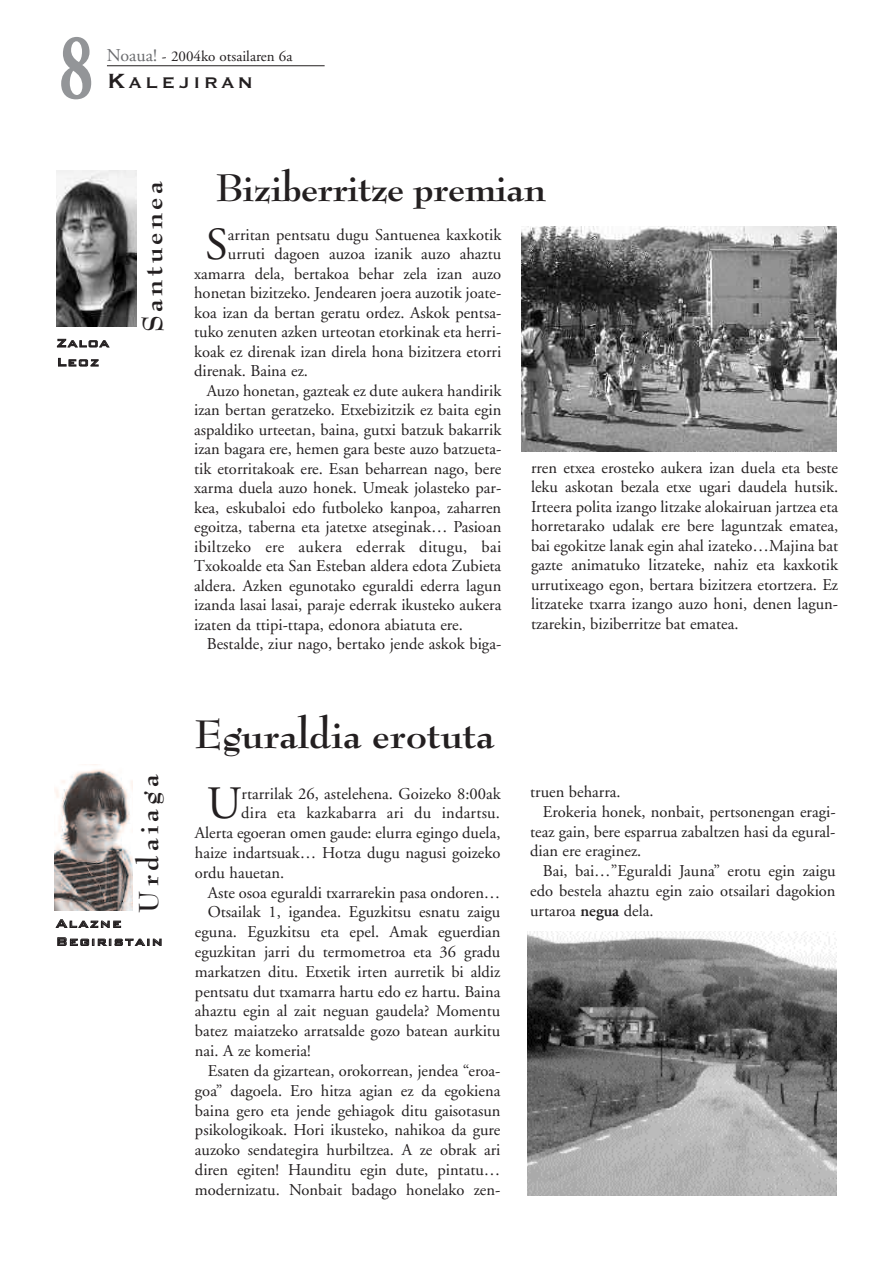
<style>
.page{position:relative;width:893px;height:1263px;background:#fff}
.page>*{position:absolute;margin:0;border:0;box-sizing:border-box;transform-origin:0 0}
.t1{font:700 95.55px "Adobe Garamond";color:#939598;scale:.7 1}
.t2{font:46.35px "Adobe Garamond";color:#231f20}
.t3{font:45.9px "Adobe Garamond";color:#231f20}
.t4{font:700 43.5px "Bernhard Modern";color:#231f20}
.t5{font:700 42px "Bernhard Modern";letter-spacing:-.015em;color:#231f20}
.t6{font:700 30px "Bernhard Modern";letter-spacing:.115em;color:#231f20}
.t7{font:700 30px "Bernhard Modern";letter-spacing:.145em;color:#231f20}
.t8{font:700 20.25px "Copperplate Gothic BT";letter-spacing:.17em;color:#231f20}
.t9{font:16.5px/19.5px "Adobe Garamond";color:#231f20;text-align:justify}
.t10{font:16.5px "Adobe Garamond";letter-spacing:.02em;color:#231f20}
.t11{font:15px "Adobe Garamond";color:#231f20}
.t12{font:500 15px/18px "Bank Gothic BT";letter-spacing:.09em;color:#231f20}
.t13{font:500 15px/19px "Bank Gothic BT";letter-spacing:.07em;color:#231f20}
.s1{font-size:18px;color:#6c6d70}
.s2{font-size:27px}
.s3{font-weight:600}
</style>
<div class="page">
<img style="left:57px;top:171px;width:79px;height:156px">
<img style="left:54px;top:764px;width:79px;height:147px">
<hr style="left:107px;top:65px;width:218px;height:1px;background:#231f20">
<img style="left:527px;top:931px;width:310px;height:264px">
<img style="left:521px;top:226px;width:315px;height:226px">
<h1 class="t1" style="left:59px;top:30px;width:51px">8</h1>
<p class="t11" style="left:107px;top:50px;width:187px"><span class="s1">Noaua!</span> - 2004ko otsailaren 6a</p>
<p class="t8" style="left:107px;top:69px;width:148px"><span class="s2">K</span>ALEJIRAN</p>
<p class="t13" style="left:56px;top:332px;width:54px">Zaloa<br>Leoz</p>
<h3 class="t6" style="left:139px;top:332px;width:152px;rotate:-90deg">Santuenea</h3>
<h3 class="t7" style="left:135px;top:913px;width:140px;rotate:-90deg">Urdaiaga</h3>
<p class="t12" style="left:56px;top:913px;width:108px">Alazne<br>Begiristain</p>
<h3 class="t5" style="left:216px;top:168px;width:332px">Biziberritze premian</h3>
<h3 class="t3" style="left:206px;top:226px;width:24px">S</h3>
<p class="t9" style="left:228px;top:226px;width:275px">arritan pentsatu dugu Santuenea kaxkotik</p>
<p class="t9" style="left:228px;top:246px;width:275px">urruti dagoen auzoa izanik auzo ahaztu</p>
<p class="t9" style="left:194px;top:265px;width:309px">xamarra dela, bertakoa behar zela izan auzo</p>
<p class="t9" style="left:194px;top:285px;width:309px">honetan bizitzeko. Jendearen joera auzotik joate-</p>
<p class="t9" style="left:194px;top:304px;width:309px">koa izan da bertan geratu ordez. Askok pentsa-</p>
<p class="t9" style="left:194px;top:324px;width:309px">tuko zenuten azken urteotan etorkinak eta herri-</p>
<p class="t9" style="left:194px;top:343px;width:309px">koak ez direnak izan direla hona bizitzera etorri</p>
<p class="t9" style="left:194px;top:363px;width:115px">direnak. Baina ez.</p>
<p class="t9" style="left:207px;top:382px;width:296px">Auzo honetan, gazteak ez dute aukera handirik</p>
<p class="t9" style="left:194px;top:402px;width:309px">izan bertan geratzeko. Etxebizitzik ez baita egin</p>
<p class="t9" style="left:194px;top:421px;width:309px">aspaldiko urteetan, baina, gutxi batzuk bakarrik</p>
<p class="t9" style="left:194px;top:441px;width:309px">izan bagara ere, hemen gara beste auzo batzueta-</p>
<p class="t9" style="left:194px;top:460px;width:309px">tik etorritakoak ere. Esan beharrean nago, bere</p>
<p class="t9" style="left:194px;top:480px;width:309px">xarma duela auzo honek. Umeak jolasteko par-</p>
<p class="t9" style="left:194px;top:499px;width:309px">kea, eskubaloi edo futboleko kanpoa, zaharren</p>
<p class="t9" style="left:194px;top:519px;width:309px">egoitza, taberna eta jatetxe atseginak… Pasioan</p>
<p class="t10" style="left:194px;top:540px;width:309px">ibiltzeko ere aukera ederrak ditugu, bai</p>
<p class="t9" style="left:194px;top:558px;width:309px">Txokoalde eta San Esteban aldera edota Zubieta</p>
<p class="t9" style="left:194px;top:577px;width:309px">aldera. Azken egunotako eguraldi ederra lagun</p>
<p class="t9" style="left:194px;top:597px;width:309px">izanda lasai lasai, paraje ederrak ikusteko aukera</p>
<p class="t9" style="left:194px;top:616px;width:270px">izaten da ttipi-ttapa, edonora abiatuta ere.</p>
<p class="t9" style="left:207px;top:636px;width:296px">Bestalde, ziur nago, bertako jende askok biga-</p>
<h3 class="t4" style="left:195px;top:715px;width:301px">Eguraldia erotuta</h3>
<h2 class="t2" style="left:207px;top:785px;width:36px">U</h2>
<p class="t9" style="left:241px;top:785px;width:261px">rtarrilak 26, astelehena. Goizeko 8:00ak</p>
<p class="t9" style="left:241px;top:805px;width:260px">dira eta kazkabarra ari du indartsu.</p>
<p class="t9" style="left:195px;top:825px;width:307px">Alerta egoeran omen gaude: elurra egingo duela,</p>
<p class="t9" style="left:195px;top:844px;width:307px">haize indartsuak… Hotza dugu nagusi goizeko</p>
<p class="t9" style="left:195px;top:864px;width:91px">ordu hauetan.</p>
<p class="t9" style="left:208px;top:884px;width:294px">Aste osoa eguraldi txarrarekin pasa ondoren…</p>
<p class="t9" style="left:208px;top:904px;width:294px">Otsailak 1, igandea. Eguzkitsu esnatu zaigu</p>
<p class="t9" style="left:195px;top:924px;width:307px">eguna. Eguzkitsu eta epel. Amak eguerdian</p>
<p class="t9" style="left:195px;top:943px;width:307px">eguzkitan jarri du termometroa eta 36 gradu</p>
<p class="t9" style="left:195px;top:963px;width:307px">markatzen ditu. Etxetik irten aurretik bi aldiz</p>
<p class="t9" style="left:195px;top:983px;width:307px">pentsatu dut txamarra hartu edo ez hartu. Baina</p>
<p class="t9" style="left:195px;top:1003px;width:307px">ahaztu egin al zait neguan gaudela? Momentu</p>
<p class="t9" style="left:195px;top:1023px;width:307px">batez maiatzeko arratsalde gozo batean aurkitu</p>
<p class="t9" style="left:195px;top:1042px;width:117px">nai. A ze komeria!</p>
<p class="t9" style="left:208px;top:1062px;width:294px">Esaten da gizartean, orokorrean, jendea “eroa-</p>
<p class="t9" style="left:195px;top:1082px;width:307px">goa” dagoela. Ero hitza agian ez da egokiena</p>
<p class="t9" style="left:195px;top:1102px;width:307px">baina gero eta jende gehiagok ditu gaisotasun</p>
<p class="t9" style="left:195px;top:1122px;width:307px">psikologikoak. Hori ikusteko, nahikoa da gure</p>
<p class="t9" style="left:195px;top:1141px;width:307px">auzoko sendategira hurbiltzea. A ze obrak ari</p>
<p class="t9" style="left:195px;top:1161px;width:307px">diren egiten! Haunditu egin dute, pintatu…</p>
<p class="t9" style="left:195px;top:1181px;width:307px">modernizatu. Nonbait badago honelako zen-</p>
<p class="t9" style="left:531px;top:459px;width:309px">rren etxea erosteko aukera izan duela eta beste leku askotan bezala etxe ugari daudela hutsik.<br>Irteera polita izango litzake alokairuan jartzea eta horretarako udalak ere bere laguntzak ematea, bai egokitze lanak egin ahal izateko…Majina bat gazte animatuko litzateke, nahiz eta kaxkotik urrutixeago egon, bertara bizitzera etortzera. Ez litzateke txarra izango auzo honi, denen lagun&shy;tzarekin, biziberritze bat ematea.</p>
<p class="t9" style="left:530px;top:783px;width:92px">truen beharra.</p>
<p class="t9" style="left:543px;top:803px;width:294px">Erokeria honek, nonbait, pertsonengan eragi-</p>
<p class="t9" style="left:530px;top:823px;width:307px">teaz gain, bere esparrua zabaltzen hasi da egural-</p>
<p class="t9" style="left:530px;top:843px;width:113px">dian ere eraginez.</p>
<p class="t9" style="left:543px;top:863px;width:294px">Bai, bai…”Eguraldi Jauna” erotu egin zaigu</p>
<p class="t9" style="left:530px;top:882px;width:307px">edo bestela ahaztu egin zaio otsailari dagokion</p>
<p class="t9" style="left:530px;top:902px;width:125px">urtaroa <span class="s3">negua</span> dela.</p>
</div>
